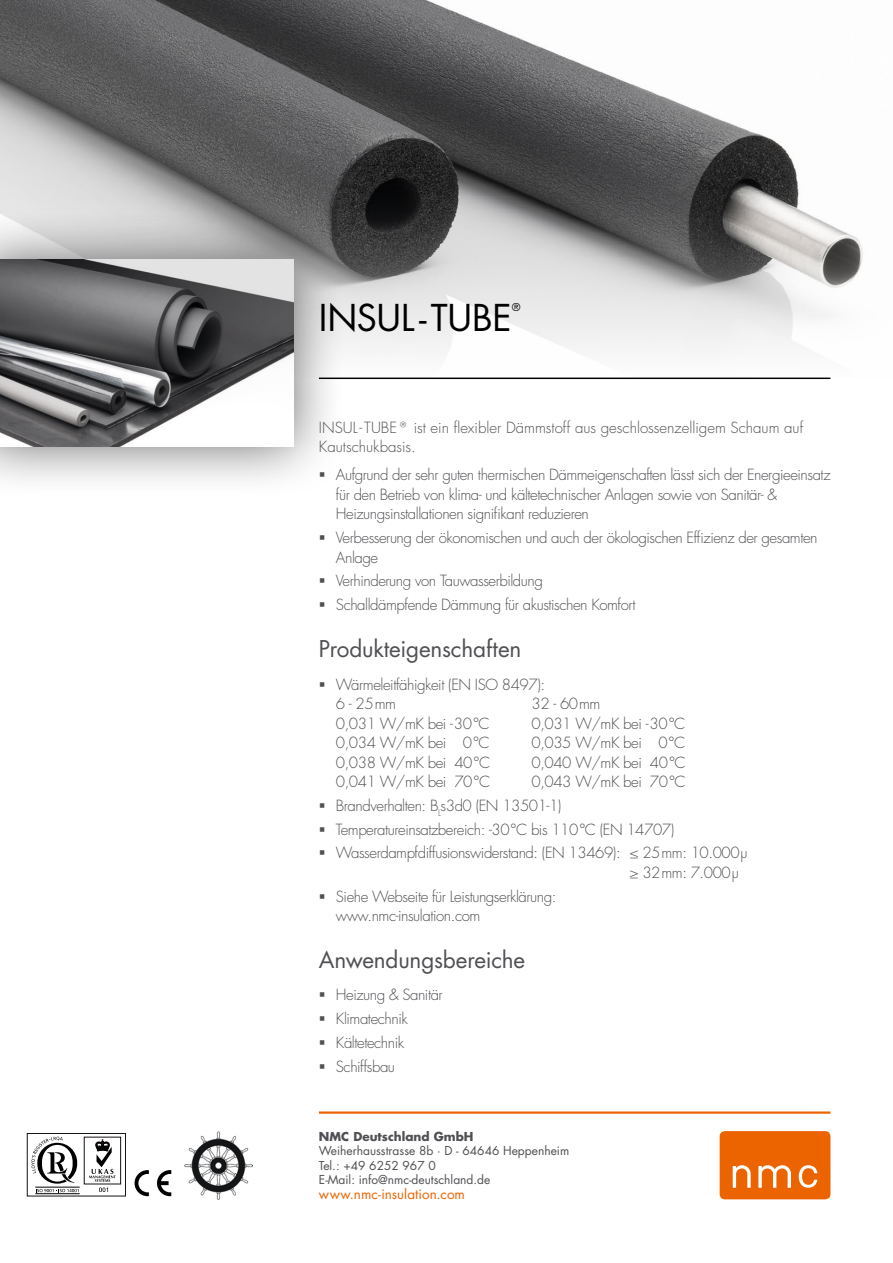
<style>
.page{position:relative;width:893px;height:1263px;background:#fff}
.page>*{position:absolute;margin:0;border:0;box-sizing:border-box;transform-origin:0 0}
.t1{font:36px "Futura CE";letter-spacing:-.01em;color:#000}
.t2{font:22.5px "Futura CE";letter-spacing:-.01em;color:#504f53}
.t3{font:300 15px/23.7px "Futura CE";letter-spacing:-.03em;color:#504f53}
.t4{font:300 15px/19.5px "Futura CE";color:#504f53}
.t5{font:13.5px "Futura CE";letter-spacing:.005em;color:#ec6400}
.t6{font:12px/14.4px "Futura CE";color:#504f53}
.t7{font:700 12px "Futura CE";color:#504f53}
</style>
<div class="page">
<svg style="left:135px;top:1170px;width:14px;height:26px"></svg>
<svg style="left:157px;top:1170px;width:14px;height:26px"></svg>
<svg style="left:27px;top:1133px;width:99px;height:63px"></svg>
<hr style="left:319px;top:378px;width:511px;height:1px;background:#000">
<img style="left:0;top:0;width:863px;height:378px">
<div style="left:0;top:207px;width:346px;height:292px;background:#000;opacity:.59"></div>
<img style="left:0;top:259px;width:293px;height:187px">
<img style="left:185px;top:1131px;width:68px;height:68px">
<div style="left:720px;top:1131px;width:110px;height:68px;background:#ec6400;border-radius:5px"></div>
<svg style="left:733px;top:1165px;width:84px;height:23px"></svg>
<hr style="left:319px;top:1111px;width:511px;height:3px;background:#ec6400">
<svg style="left:320px;top:473px;width:5px;height:4px"></svg>
<h1 class="t1" style="left:319px;top:295px;width:207px">INSUL - TUBE<sup>®</sup></h1>
<p class="t4" style="left:319px;top:418px;width:486px">INSUL - TUBE® ist ein flexibler Dämmstoff aus geschlossenzelligem Schaum auf<br>Kautschukbasis.</p>
<p class="t3" style="left:336px;top:465px;width:496px;line-height:19.5px">Aufgrund der sehr guten thermischen Dämmeigenschaften lässt sich der Energieeinsatz für den Betrieb von klima- und kältetechnischer Anlagen sowie von Sanitär- &amp;<br>Heizungsinstallationen signifikant reduzieren</p>
<p class="t3" style="left:336px;top:528px;width:483px;line-height:19.5px">Verbesserung der ökonomischen und auch der ökologischen Effizienz der gesamten<br>Anlage</p>
<p class="t3" style="left:336px;top:569px;width:301px">Verhinderung von Tauwasserbildung<br>Schalldämpfende Dämmung für akustischen Komfort</p>
<h2 class="t2" style="left:319px;top:635px;width:204px">Produkteigenschaften</h2>
<p class="t3" style="left:336px;top:674px;width:211px;line-height:19.5px">Wärmeleitfähigkeit (EN ISO 8497):<br>6 - 25 mm</p>
<p class="t3" style="left:531px;top:692px;width:70px">32 - 60 mm</p>
<p class="t3" style="left:336px;top:711px;width:155px">0,031 W/mK bei - 30 °C</p>
<p class="t3" style="left:531px;top:711px;width:155px">0,031 W/mK bei - 30 °C</p>
<p class="t3" style="left:336px;top:731px;width:155px">0,034 W/mK bei 0 °C</p>
<p class="t3" style="left:531px;top:731px;width:155px">0,035 W/mK bei 0 °C</p>
<p class="t3" style="left:336px;top:750px;width:156px">0,038 W/mK bei 40 °C</p>
<p class="t3" style="left:531px;top:750px;width:156px">0,040 W/mK bei 40 °C</p>
<p class="t3" style="left:336px;top:770px;width:156px">0,041 W/mK bei 70 °C</p>
<p class="t3" style="left:336px;top:770px;width:413px;text-indent:196px">0,043 W/mK bei 70 °C Brandverhalten: B<sub>L</sub>s3d0 (EN 13501-1)<br>Temperatureinsatzbereich: -30 °C bis 110 °C (EN 14707)<br>Wasserdampfdiffusionswiderstand: (EN 13469): ≤ 25 mm: 10.000 µ</p>
<p class="t3" style="left:629px;top:861px;width:111px">≥ 32 mm: 7.000 µ</p>
<p class="t3" style="left:336px;top:886px;width:222px;line-height:19.5px">Siehe Webseite für Leistungserklärung: www.nmc-insulation.com</p>
<h2 class="t2" style="left:319px;top:945px;width:208px">Anwendungsbereiche</h2>
<p class="t3" style="left:336px;top:983px;width:108px">Heizung &amp; Sanitär<br>Klimatechnik<br>Kältetechnik<br>Schiffsbau</p>
<p class="t7" style="left:319px;top:1127px;width:156px">NMC Deutschland GmbH</p>
<p class="t6" style="left:319px;top:1144px;width:252px">Weiherhausstrasse 8b · D - 64646 Heppenheim<br>Tel.: +49 6252 967 0<br>E-Mail: info@nmc-deutschland.de</p>
<p class="t5" style="left:319px;top:1185px;width:148px">www.nmc-insulation.com</p>
</div>
